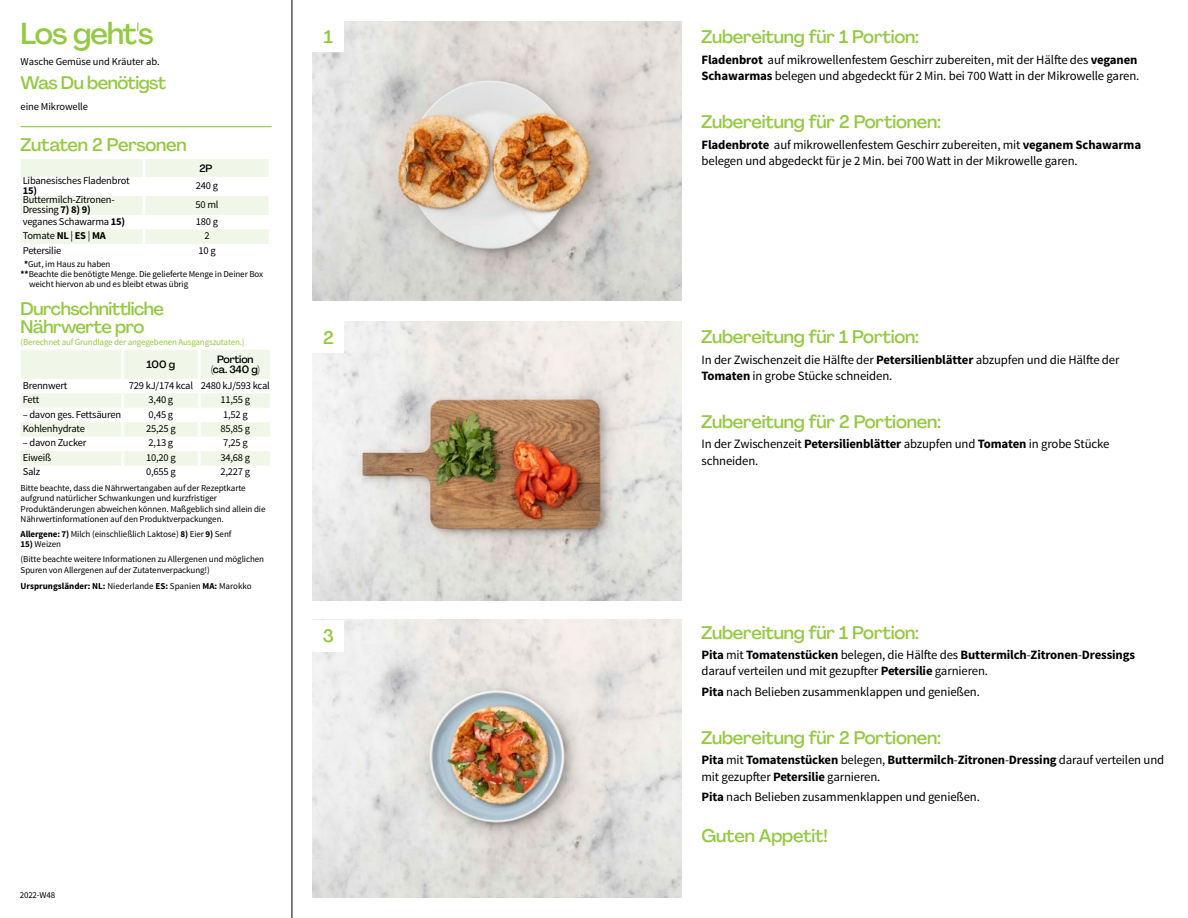
<style>
.page{position:relative;width:1188px;height:918px;background:#fff}
.page>*{position:absolute;margin:0;border:0;box-sizing:border-box;transform-origin:0 0}
.t1{font:500 30px "Agrandir";letter-spacing:-.03em;color:#94c942}
.t2{font:500 18px "Agrandir";letter-spacing:-.01em;color:#94c942}
.t3{font:500 18px/18px "Agrandir";letter-spacing:-.03em;color:#94c942}
.t4{font:12.75px/16.4px "Source Sans Pro";letter-spacing:-.01em;color:#000}
.t5{font:700 12.75px/16.4px "Source Sans Pro";letter-spacing:-.01em;color:#000}
.t6{font:10.5px/10.5px "Source Sans Pro";letter-spacing:-.02em;color:#000}
.t7{font:500 10.5px/10.2px "Agrandir";letter-spacing:-.02em;color:#000;text-align:center}
.t8{font:700 10.5px "Source Sans Pro";color:#000}
.t9{font:9px/10.5px "Source Sans Pro";letter-spacing:-.01em;color:#000}
.t10{font:9px "Source Sans Pro";letter-spacing:-.02em;color:#94c942}
.s1{font-weight:700}
.s2{font-weight:400}
</style>
<div class="page">
<hr style="left:292px;top:0;width:1px;height:918px;background:#000">
<hr style="left:21px;top:126px;width:251px;height:1px;background:#94c942">
<div style="left:21px;top:159px;width:248px;height:18px;background:#f1f7e8"></div>
<svg style="left:21px;top:196px;width:248px;height:48px"></svg>
<hr style="left:142px;top:159px;width:3px;height:18px;background:#fff">
<hr style="left:142px;top:196px;width:3px;height:19px;background:#fff">
<hr style="left:142px;top:215px;width:3px;height:14px;background:#fff">
<hr style="left:142px;top:229px;width:3px;height:15px;background:#fff">
<svg style="left:21px;top:350px;width:249px;height:116px"></svg>
<hr style="left:121px;top:350px;width:3px;height:29px;background:#fff">
<hr style="left:121px;top:379px;width:3px;height:14px;background:#fff">
<hr style="left:121px;top:393px;width:3px;height:15px;background:#fff">
<hr style="left:121px;top:408px;width:3px;height:14px;background:#fff">
<hr style="left:121px;top:422px;width:3px;height:15px;background:#fff">
<hr style="left:121px;top:437px;width:3px;height:14px;background:#fff">
<hr style="left:121px;top:451px;width:3px;height:15px;background:#fff">
<hr style="left:198px;top:350px;width:3px;height:29px;background:#fff">
<hr style="left:198px;top:379px;width:3px;height:14px;background:#fff">
<hr style="left:198px;top:393px;width:3px;height:15px;background:#fff">
<hr style="left:198px;top:408px;width:3px;height:14px;background:#fff">
<hr style="left:198px;top:422px;width:3px;height:15px;background:#fff">
<hr style="left:198px;top:437px;width:3px;height:14px;background:#fff">
<hr style="left:198px;top:451px;width:3px;height:15px;background:#fff">
<img style="left:312px;top:21px;width:369px;height:279px">
<img style="left:312px;top:321px;width:369px;height:279px">
<img style="left:312px;top:620px;width:369px;height:278px">
<div style="left:312px;top:20px;width:32px;height:32px;background:#fff"></div>
<div style="left:312px;top:321px;width:32px;height:32px;background:#fff"></div>
<div style="left:312px;top:620px;width:32px;height:32px;background:#fff"></div>
<h1 class="t1" style="left:21px;top:15px;width:134px">Los geht's</h1>
<p class="t6" style="left:21px;top:56px;width:141px">Wasche Gemüse und Kräuter ab.</p>
<h2 class="t3" style="left:21px;top:74px;width:147px">Was Du benötigst</h2>
<p class="t6" style="left:21px;top:101px;width:69px">eine Mikrowelle</p>
<h2 class="t2" style="left:21px;top:133px;width:168px">Zutaten 2 Personen</h2>
<p class="t7" style="left:200px;top:164px;width:14px">2P</p>
<p class="t6" style="left:23px;top:175px;width:109px">Libanesisches Fladenbrot</p>
<p class="t8" style="left:23px;top:184px;width:16px">15)</p>
<p class="t6" style="left:196px;top:180px;width:24px">240 g</p>
<p class="t6" style="left:23px;top:194px;width:94px">Buttermilch-Zitronen-<br>Dressing <span class="s1">7) 8) 9)</span></p>
<p class="t6" style="left:196px;top:199px;width:25px">50 ml</p>
<p class="t6" style="left:23px;top:216px;width:104px">veganes Schawarma <span class="s1">15)</span></p>
<p class="t6" style="left:196px;top:216px;width:24px">180 g</p>
<p class="t6" style="left:23px;top:231px;width:85px">Tomate <span class="s1">NL</span> | <span class="s1">ES</span> | <span class="s1">MA</span></p>
<p class="t6" style="left:204px;top:231px;width:7px">2</p>
<p class="t6" style="left:23px;top:245px;width:40px">Petersilie</p>
<p class="t6" style="left:198px;top:245px;width:19px">10 g</p>
<p class="t9" style="left:24px;top:259px;width:88px"><span class="s1">*</span>Gut, im Haus zu haben</p>
<p class="t9" style="left:21px;top:269px;width:244px"><span class="s1">**</span>Beachte die benötigte Menge. Die gelieferte Menge in Deiner Box</p>
<p class="t9" style="left:29px;top:279px;width:161px">weicht hiervon ab und es bleibt etwas übrig</p>
<h2 class="t3" style="left:21px;top:300px;width:145px">Durchschnittliche<br>Nährwerte pro</h2>
<p class="t10" style="left:21px;top:337px;width:226px">(Berechnet auf Grundlage der angegebenen Ausgangszutaten.)</p>
<p class="t7" style="left:147px;top:359px;width:30px">100 g</p>
<p class="t7" style="left:211px;top:354px;width:50px">Portion (ca. 340 g)</p>
<p class="t6" style="left:23px;top:380px;width:46px">Brennwert</p>
<p class="t6" style="left:129px;top:380px;width:143px">729 kJ/174 kcal 2480 kJ/593 kcal</p>
<p class="t6" style="left:23px;top:395px;width:18px">Fett</p>
<p class="t6" style="left:149px;top:395px;width:26px">3,40 g</p>
<p class="t6" style="left:221px;top:395px;width:31px">11,55 g</p>
<p class="t6" style="left:23px;top:409px;width:100px">– davon ges. Fettsäuren</p>
<p class="t6" style="left:149px;top:409px;width:26px">0,45 g</p>
<p class="t6" style="left:223px;top:409px;width:26px">1,52 g</p>
<p class="t6" style="left:23px;top:423px;width:64px">Kohlenhydrate</p>
<p class="t6" style="left:146px;top:423px;width:31px">25,25 g</p>
<p class="t6" style="left:221px;top:423px;width:31px">85,85 g</p>
<p class="t6" style="left:23px;top:438px;width:65px">– davon Zucker</p>
<p class="t6" style="left:149px;top:438px;width:26px">2,13 g</p>
<p class="t6" style="left:223px;top:438px;width:26px">7,25 g</p>
<p class="t6" style="left:23px;top:452px;width:30px">Eiweiß</p>
<p class="t6" style="left:146px;top:452px;width:31px">10,20 g</p>
<p class="t6" style="left:221px;top:452px;width:31px">34,68 g</p>
<p class="t6" style="left:23px;top:467px;width:19px">Salz</p>
<p class="t6" style="left:146px;top:467px;width:31px">0,655 g</p>
<p class="t6" style="left:221px;top:467px;width:31px">2,227 g</p>
<p class="t9" style="left:21px;top:482px;width:246px">Bitte beachte, dass die Nährwertangaben auf der Rezeptkarte aufgrund natürlicher Schwankungen und kurzfristiger Produktänderungen abweichen können. Maßgeblich sind allein die Nährwertinformationen auf den Produktverpackungen.</p>
<p class="t9" style="left:21px;top:529px;width:212px"><span class="s1">Allergene: 7)</span> Milch (einschließlich Laktose) <span class="s1">8)</span> Eier <span class="s1">9)</span> Senf</p>
<p class="t9" style="left:21px;top:537px;width:245px;line-height:14.7px"><span class="s1">15)</span> Weizen<br>(Bitte beachte weitere Informationen zu Allergenen und möglichen</p>
<p class="t9" style="left:21px;top:562px;width:233px;line-height:16.2px">Spuren von Allergenen auf der Zutatenverpackung!)<br><span class="s1">Ursprungsländer: NL:</span> Niederlande <span class="s1">ES:</span> Spanien <span class="s1">MA:</span> Marokko</p>
<h2 class="t2" style="left:324px;top:26px;width:11px">1</h2>
<h2 class="t2" style="left:323px;top:326px;width:12px">2</h2>
<h2 class="t2" style="left:323px;top:625px;width:13px">3</h2>
<p class="t9" style="left:20px;top:890px;width:37px">2022-W48</p>
<h2 class="t2" style="left:702px;top:26px;width:219px">Zubereitung für 1 Portion:</h2>
<p class="t4" style="left:702px;top:52px;width:439px"><span class="s1">Fladenbrot</span> auf mikrowellenfestem Geschirr zubereiten, mit der Hälfte des <span class="s1">veganen<br>Schawarmas</span> belegen und abgedeckt für 2 Min. bei 700 Watt in der Mikrowelle garen.</p>
<h2 class="t2" style="left:702px;top:111px;width:241px">Zubereitung für 2 Portionen:</h2>
<p class="t4" style="left:702px;top:136px;width:441px"><span class="s1">Fladenbrote</span> auf mikrowellenfestem Geschirr zubereiten, mit <span class="s1">veganem Schawarma </span>belegen und abgedeckt für je 2 Min. bei 700 Watt in der Mikrowelle garen.</p>
<h2 class="t2" style="left:702px;top:326px;width:219px">Zubereitung für 1 Portion:</h2>
<p class="t4" style="left:702px;top:351px;width:419px">In der Zwischenzeit die Hälfte der <span class="s1">Petersilienblätter</span> abzupfen und die Hälfte der<br><span class="s1">Tomaten</span> in grobe Stücke schneiden.</p>
<h2 class="t2" style="left:702px;top:410px;width:241px">Zubereitung für 2 Portionen:</h2>
<p class="t4" style="left:702px;top:436px;width:409px">In der Zwischenzeit <span class="s1">Petersilienblätter</span> abzupfen und <span class="s1">Tomaten</span> in grobe Stücke schneiden.</p>
<h2 class="t2" style="left:702px;top:621px;width:219px">Zubereitung für 1 Portion:</h2>
<p class="t4" style="left:702px;top:647px;width:435px"><span class="s1">Pita</span> mit <span class="s1">Tomatenstücken</span> belegen, die Hälfte des <span class="s1">Buttermilch</span>-<span class="s1">Zitronen</span>-<span class="s1">Dressings </span>darauf verteilen und mit gezupfter <span class="s1">Petersilie</span> garnieren.</p>
<p class="t4" style="left:702px;top:684px;width:280px"><span class="s1">Pita</span> nach Belieben zusammenklappen und genießen.</p>
<h2 class="t2" style="left:702px;top:726px;width:241px">Zubereitung für 2 Portionen:</h2>
<p class="t5" style="left:702px;top:752px;width:464px">Pita <span class="s2">mit</span> Tomatenstücken <span class="s2">belegen,</span> Buttermilch<span class="s2">-</span>Zitronen<span class="s2">-</span>Dressing <span class="s2">darauf verteilen und mit gezupfter</span> Petersilie <span class="s2">garnieren.</span></p>
<p class="t4" style="left:702px;top:789px;width:280px"><span class="s1">Pita</span> nach Belieben zusammenklappen und genießen.</p>
<h2 class="t2" style="left:702px;top:825px;width:128px">Guten Appetit!</h2>
</div>
